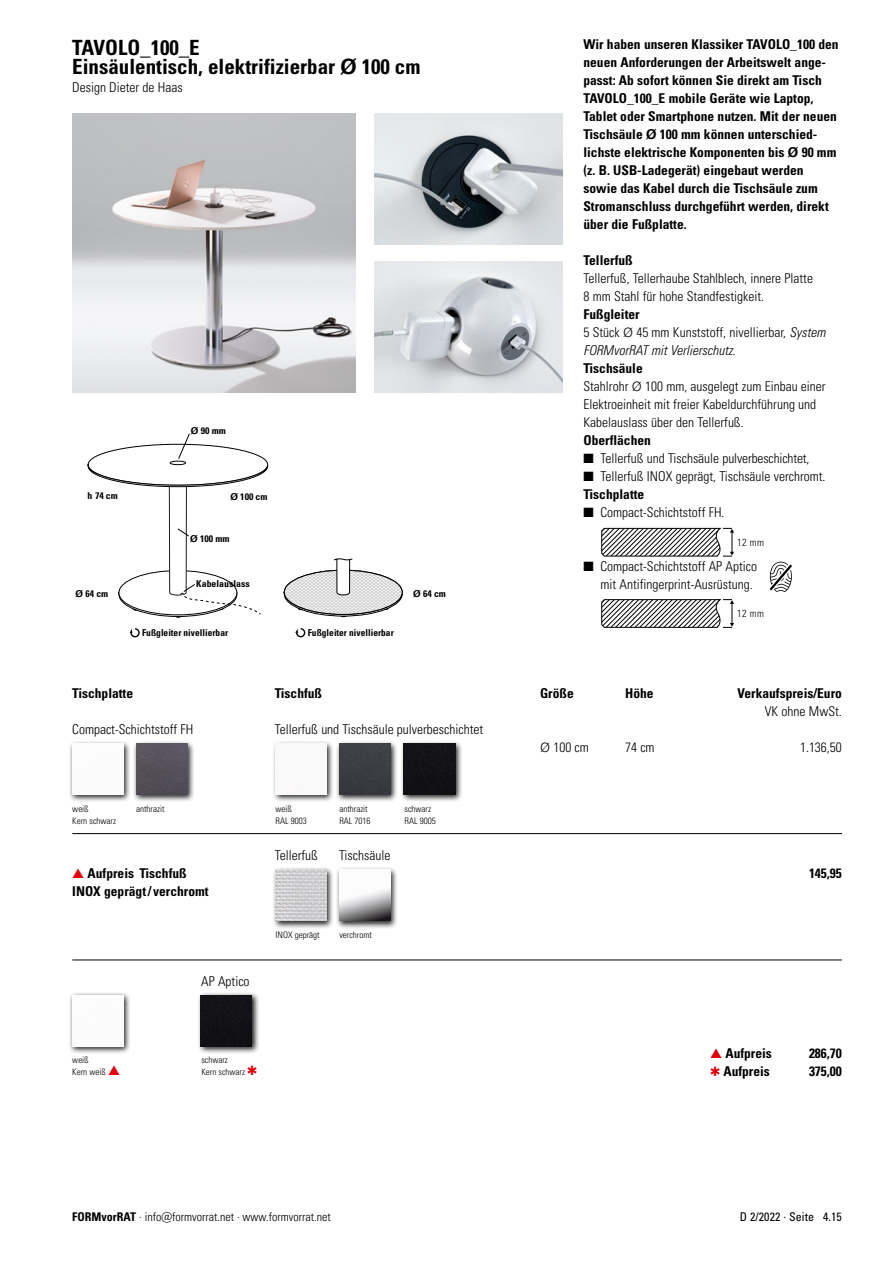
<style>
.page{position:relative;width:893px;height:1263px;background:#fff}
.page>*{position:absolute;margin:0;border:0;box-sizing:border-box;transform-origin:0 0}
.t1{font:700 condensed 21px/19.5px "Univers LT Pro";color:#000}
.t2{font:300 condensed 13.5px/18px "Univers LT Pro";color:#000}
.t3{font:700 condensed 13.5px/18px "Univers LT Pro";color:#000}
.t4{font:300 condensed 12px "Univers LT Pro";color:#000}
.t5{font:condensed 12px "Univers LT Pro";letter-spacing:.005em;color:#000}
.t6{font:300 condensed 10.35px "Univers LT";letter-spacing:.045em;color:#000}
.t7{font:700 condensed 9.45px "Univers LT Pro";color:#000}
.t8{font:700 condensed 9.45px "Univers LT Pro";color:#000;scale:1.04 1}
.t9{font:300 condensed 9px "Univers LT Pro";color:#000}
.s1{font-family:"Univers LT Pro 65";font-stretch:normal}
.s2{font-weight:700}
.s3{font-family:"Univers LT Pro 45";font-stretch:normal;font-size:12.9px}
.s4{font-style:italic}
.s5{color:#e3000b}
</style>
<div class="page">
<img style="left:72px;top:114px;width:283px;height:278px">
<img style="left:374px;top:114px;width:188px;height:130px">
<img style="left:374px;top:262px;width:188px;height:130px">
<svg style="left:601px;top:528px;width:133px;height:29px"></svg>
<hr style="left:72px;top:833px;width:770px;height:1px;background:#000">
<hr style="left:72px;top:960px;width:770px;height:1px;background:#000">
<div style="left:335px;top:866px;width:63px;height:63px;background:#000;opacity:.9"></div>
<img style="left:339px;top:870px;width:51px;height:51px">
<div style="left:272px;top:866px;width:63px;height:63px;background:#000;opacity:.9"></div>
<img style="left:276px;top:870px;width:51px;height:51px">
<svg style="left:295px;top:628px;width:11px;height:10px"></svg>
<svg style="left:284px;top:572px;width:118px;height:44px"></svg>
<svg style="left:284px;top:570px;width:118px;height:44px;fill:#d8d9d9"></svg>
<svg style="left:333px;top:558px;width:20px;height:60px"></svg>
<svg style="left:88px;top:433px;width:180px;height:205px"></svg>
<div style="left:335px;top:740px;width:63px;height:62px;background:#000;opacity:.9"></div>
<div style="left:339px;top:744px;width:51px;height:51px;background:#3c3d42"></div>
<div style="left:272px;top:740px;width:63px;height:62px;background:#000;opacity:.9"></div>
<img style="left:276px;top:743px;width:51px;height:52px">
<div style="left:69px;top:740px;width:62px;height:62px;background:#000;opacity:.9"></div>
<img style="left:72px;top:744px;width:51px;height:51px">
<div style="left:69px;top:991px;width:62px;height:63px;background:#000;opacity:.9"></div>
<img style="left:72px;top:995px;width:51px;height:51px">
<div style="left:132px;top:740px;width:63px;height:62px;background:#000;opacity:.9"></div>
<img style="left:136px;top:744px;width:51px;height:51px">
<div style="left:197px;top:991px;width:63px;height:63px;background:#000;opacity:.9"></div>
<div style="left:201px;top:995px;width:51px;height:51px;background:#121216"></div>
<div style="left:400px;top:740px;width:63px;height:62px;background:#000;opacity:.9"></div>
<div style="left:404px;top:744px;width:51px;height:51px;background:#121216"></div>
<svg style="left:601px;top:599px;width:133px;height:29px"></svg>
<svg style="left:770px;top:562px;width:22px;height:30px"></svg>
<h1 class="t1" style="left:72px;top:37px;width:350px">TAVOLO_100_E<br>Einsäulentisch, elektrifizierbar <span class="s1">Ø</span> 100 cm</h1>
<p class="t2" style="left:72px;top:78px;width:112px">Design Dieter de Haas</p>
<p class="t8" style="left:191px;top:425px;width:35px"><span class="s1">Ø</span> 90 mm</p>
<p class="t8" style="left:87px;top:490px;width:31px">h 74 cm</p>
<p class="t8" style="left:230px;top:491px;width:37px"><span class="s1">Ø</span> 100 cm</p>
<p class="t8" style="left:76px;top:588px;width:33px"><span class="s1">Ø</span> 64 cm</p>
<p class="t8" style="left:190px;top:533px;width:39px"><span class="s1">Ø</span> 100 mm</p>
<p class="t8" style="left:196px;top:578px;width:53px">Kabelauslass</p>
<p class="t7" style="left:142px;top:627px;width:88px">Fußgleiter nivellierbar</p>
<p class="t7" style="left:308px;top:627px;width:88px">Fußgleiter nivellierbar</p>
<p class="t8" style="left:413px;top:588px;width:33px"><span class="s1">Ø</span> 64 cm</p>
<p class="t3" style="left:583px;top:35px;width:257px">Wir haben unseren Klassiker TAVOLO_100 den neuen Anforderungen der Arbeitswelt ange&shy;passt: Ab sofort können Sie direkt am Tisch TAVOLO_100_E mobile Geräte wie Laptop, Tablet oder Smartphone nutzen. Mit der neuen Tischsäule <span class="s1">Ø</span> 100 mm können unterschied&shy;lichste elektrische Komponenten bis <span class="s1">Ø</span> 90 mm (z. B. USB-Ladegerät) eingebaut werden sowie das Kabel durch die Tischsäule zum Stromanschluss durchgeführt werden, direkt über die Fußplatte.</p>
<p class="t3" style="left:583px;top:251px;width:51px">Tellerfuß</p>
<p class="t2" style="left:583px;top:269px;width:231px">Tellerfuß, Tellerhaube Stahlblech, innere Platte<br>8 mm Stahl für hohe Standfestigkeit.</p>
<p class="t2" style="left:583px;top:305px;width:244px"><span class="s2">Fußgleiter<br></span>5 Stück <span class="s3">Ø</span> 45 mm Kunststoff, nivellierbar, <span class="s4">System<br>FORMvorRAT mit Verlierschutz.</span></p>
<p class="t2" style="left:583px;top:359px;width:244px"><span class="s2">Tischsäule<br></span>Stahlrohr <span class="s3">Ø</span> 100 mm, ausgelegt zum Einbau einer Elektroeinheit mit freier Kabeldurchführung und Kabelauslass über den Tellerfuß.</p>
<p class="t3" style="left:583px;top:431px;width:69px">Oberflächen</p>
<p class="t2" style="left:583px;top:449px;width:228px">■ Tellerfuß und Tischsäule pulverbeschichtet,</p>
<p class="t2" style="left:583px;top:467px;width:244px">■ Tellerfuß INOX geprägt, Tischsäule verchromt.<br><span class="s2">Tischplatte</span></p>
<p class="t2" style="left:583px;top:503px;width:143px">■ Compact-Schichtstoff FH.</p>
<p class="t6" style="left:737px;top:536px;width:28px">12 mm</p>
<p class="t2" style="left:600px;top:557px;width:158px;text-indent:-17px">■ Compact-Schichtstoff AP Aptico mit Antifingerprint-Ausrüstung.</p>
<p class="t6" style="left:737px;top:607px;width:28px">12 mm</p>
<p class="t6" style="left:737px;top:612px;width:28px">12 mm</p>
<p class="t6" style="left:737px;top:683px;width:28px">12 mm</p>
<p class="t3" style="left:72px;top:683px;width:62px">Tischplatte</p>
<p class="t3" style="left:275px;top:683px;width:49px">Tischfuß</p>
<p class="t3" style="left:540px;top:683px;width:35px">Größe</p>
<p class="t3" style="left:625px;top:683px;width:30px">Höhe</p>
<p class="t3" style="left:737px;top:683px;width:106px">Verkaufspreis/Euro</p>
<p class="t2" style="left:765px;top:701px;width:79px">VK ohne MwSt.</p>
<p class="t2" style="left:72px;top:719px;width:123px">Compact-Schichtstoff FH</p>
<p class="t2" style="left:275px;top:719px;width:210px">Tellerfuß und Tischsäule pulverbeschichtet</p>
<p class="t2" style="left:540px;top:737px;width:50px"><span class="s3">Ø</span> 100 cm</p>
<p class="t2" style="left:625px;top:737px;width:31px">74 cm</p>
<p class="t2" style="left:800px;top:737px;width:43px">1.136,50</p>
<p class="t6" style="left:812px;top:688px;width:15px">15°</p>
<p class="t6" style="left:812px;top:706px;width:15px">15°</p>
<p class="t9" style="left:72px;top:802px;width:18px">weiß</p>
<p class="t9" style="left:136px;top:802px;width:30px">anthrazit</p>
<p class="t9" style="left:72px;top:814px;width:45px">Kern schwarz</p>
<p class="t9" style="left:276px;top:802px;width:18px">weiß</p>
<p class="t9" style="left:339px;top:802px;width:30px">anthrazit</p>
<p class="t9" style="left:405px;top:802px;width:28px">schwarz</p>
<p class="t9" style="left:276px;top:814px;width:33px">RAL 9003</p>
<p class="t9" style="left:339px;top:814px;width:33px">RAL 7016</p>
<p class="t9" style="left:405px;top:814px;width:33px">RAL 9005</p>
<p class="t2" style="left:275px;top:845px;width:45px">Tellerfuß</p>
<p class="t2" style="left:339px;top:845px;width:53px">Tischsäule</p>
<p class="t3" style="left:72px;top:863px;width:116px"><span class="s5">▲</span> Aufpreis Tischfuß</p>
<p class="t3" style="left:809px;top:863px;width:34px">145,95</p>
<p class="t3" style="left:72px;top:881px;width:138px">INOX geprägt/ verchromt</p>
<p class="t6" style="left:812px;top:873px;width:15px">15°</p>
<p class="t2" style="left:201px;top:971px;width:50px">AP Aptico</p>
<p class="t9" style="left:72px;top:1053px;width:18px">weiß</p>
<p class="t9" style="left:201px;top:1053px;width:28px">schwarz</p>
<p class="t9" style="left:72px;top:1065px;width:49px">Kern weiß <span class="s5">▲</span></p>
<p class="t9" style="left:201px;top:1065px;width:45px">Kern schwarz</p>
<p class="t9" style="left:276px;top:929px;width:46px">INOX geprägt</p>
<p class="t9" style="left:339px;top:929px;width:34px">verchromt</p>
<p class="t3" style="left:710px;top:1043px;width:63px"><span class="s5">▲</span> Aufpreis</p>
<p class="t3" style="left:809px;top:1043px;width:34px">286,70</p>
<p class="t3" style="left:723px;top:1061px;width:48px">Aufpreis</p>
<p class="t3" style="left:809px;top:1061px;width:34px">375,00</p>
<p class="t6" style="left:736px;top:1048px;width:28px">19 mm</p>
<p class="t6" style="left:736px;top:1051px;width:28px">25 mm</p>
<p class="t4" style="left:72px;top:1208px;width:260px"><span class="s2">FORMvorRAT</span> · info@formvorrat.net · www.formvorrat.net</p>
<p class="t5" style="left:740px;top:1209px;width:104px">D 2/2022 · Seite 4.15</p>
<p class="t6" style="left:737px;top:1210px;width:23px">8 mm</p>
</div>
